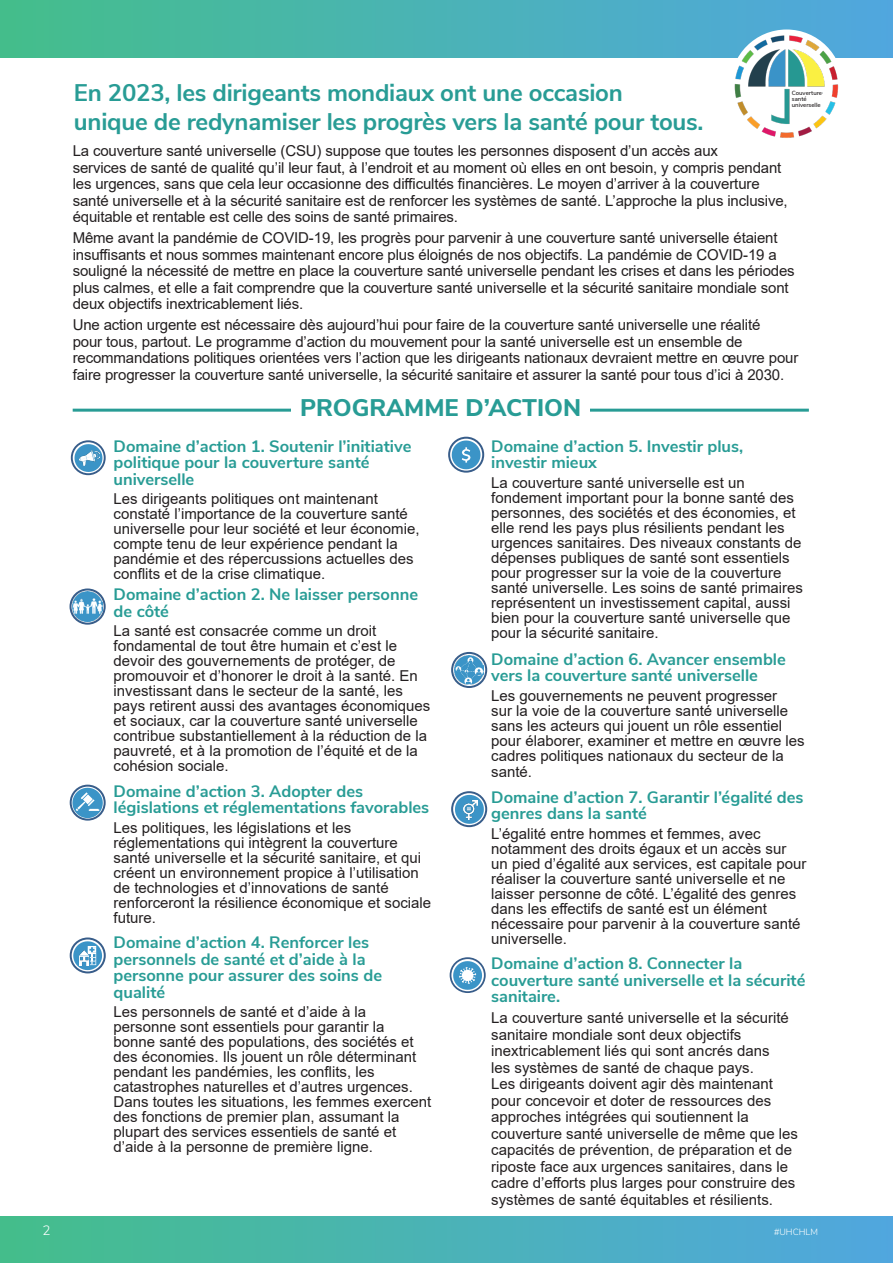
<style>
.page{position:relative;width:893px;height:1263px;background:#fff}
.page>*{position:absolute;margin:0;border:0;box-sizing:border-box;transform-origin:0 0}
.t1{font:700 24px "Nunito Sans";letter-spacing:-.01em;color:#289c95}
.t2{font:800 24px "Nunito Sans";color:#289c95}
.t3{font:700 16.5px/16.5px "Nunito Sans";color:#289c95}
.subtext_1{font:15px/15px "Arial";color:#231f20}
.t4{font:300 13.5px "Nunito Sans";color:#fff}
.t5{font:300 9px "Nunito Sans";color:#fff}
.t6{font:600 6px/6px "Nunito Sans";color:#231f20}
</style>
<div class="page">
<img style="left:0;top:0;width:893px;height:57px">
<img style="left:0;top:1216px;width:893px;height:47px">
<img style="left:727px;top:20px;width:124px;height:118px">
<div style="left:790px;top:89px;width:32px;height:20px;background:#fff"></div>
<svg style="left:452px;top:792px;width:34px;height:34px"></svg>
<div style="left:451px;top:791px;width:36px;height:36px;border:2px solid #385d8a;border-radius:50%"></div>
<svg style="left:455px;top:795px;width:29px;height:29px"></svg>
<img style="left:464px;top:800px;width:13px;height:19px">
<svg style="left:450px;top:958px;width:35px;height:34px"></svg>
<div style="left:450px;top:957px;width:36px;height:36px;border:2px solid #385d8a;border-radius:50%"></div>
<svg style="left:453px;top:961px;width:29px;height:29px"></svg>
<hr style="left:73px;top:409px;width:736px;height:3px;background:#289c95">
<div style="left:291px;top:393px;width:299px;height:30px;background:#fff"></div>
<svg style="left:72px;top:441px;width:33px;height:33px"></svg>
<div style="left:71px;top:440px;width:35px;height:35px;border:2px solid #385d8a;border-radius:50%"></div>
<svg style="left:75px;top:444px;width:27px;height:28px"></svg>
<img style="left:80px;top:450px;width:19px;height:15px">
<svg style="left:71px;top:589px;width:34px;height:35px"></svg>
<div style="left:70px;top:588px;width:36px;height:37px;border:2px solid #385d8a;border-radius:50%"></div>
<img style="left:72px;top:592px;width:30px;height:29px">
<div style="left:70px;top:785px;width:36px;height:36px;border:2px solid #385d8a;border-radius:50%"></div>
<svg style="left:72px;top:788px;width:31px;height:30px"></svg>
<svg style="left:452px;top:653px;width:34px;height:34px"></svg>
<div style="left:451px;top:652px;width:36px;height:36px;border:2px solid #385d8a;border-radius:50%"></div>
<img style="left:455px;top:656px;width:28px;height:28px">
<svg style="left:449px;top:438px;width:34px;height:34px"></svg>
<div style="left:448px;top:437px;width:36px;height:36px;border:2px solid #385d8a;border-radius:50%"></div>
<svg style="left:452px;top:440px;width:28px;height:29px"></svg>
<svg style="left:71px;top:938px;width:34px;height:34px"></svg>
<div style="left:70px;top:937px;width:36px;height:36px;border:2px solid #385d8a;border-radius:50%"></div>
<svg style="left:73px;top:941px;width:29px;height:29px"></svg>
<p class="t1" style="left:74px;top:75px;width:550px">En 2023, les dirigeants mondiaux ont une occasion</p>
<p class="t1" style="left:74px;top:104px;width:631px">unique de redynamiser les progrès vers la santé pour tous.</p>
<p class="subtext_1" style="left:73px;top:143px;width:717px;line-height:16.5px">La couverture santé universelle (CSU) suppose que toutes les personnes disposent d’un accès aux<br>services de santé de qualité qu’il leur faut, à l’endroit et au moment où elles en ont besoin, y compris pendant les urgences, sans que cela leur occasionne des difficultés financières. Le moyen d’arriver à la couverture santé universelle et à la sécurité sanitaire est de renforcer les systèmes de santé. L’approche la plus inclusive, équitable et rentable est celle des soins de santé primaires.</p>
<p class="subtext_1" style="left:73px;top:230px;width:724px;line-height:16.5px">Même avant la pandémie de COVID-19, les progrès pour parvenir à une couverture santé universelle étaient insuffisants et nous sommes maintenant encore plus éloignés de nos objectifs. La pandémie de COVID-19 a souligné la nécessité de mettre en place la couverture santé universelle pendant les crises et dans les périodes plus calmes, et elle a fait comprendre que la couverture santé universelle et la sécurité sanitaire mondiale sont deux objectifs inextricablement liés.</p>
<p class="subtext_1" style="left:73px;top:317px;width:727px;line-height:16.5px">Une action urgente est nécessaire dès aujourd’hui pour faire de la couverture santé universelle une réalité<br>pour tous, partout. Le programme d’action du mouvement pour la santé universelle est un ensemble de recommandations politiques orientées vers l’action que les dirigeants nationaux devraient mettre en œuvre pour faire progresser la couverture santé universelle, la sécurité sanitaire et assurer la santé pour tous d’ici à 2030.</p>
<p class="t2" style="left:300px;top:390px;width:282px">PROGRAMME D’ACTION</p>
<p class="t6" style="left:792px;top:89px;width:32px">Couverture santé universelle</p>
<p class="t3" style="left:114px;top:437px;width:299px">Domaine d’action 1. Soutenir l’initiative politique pour la couverture santé universelle</p>
<p class="subtext_1" style="left:114px;top:491px;width:307px">Les dirigeants politiques ont maintenant constaté l’importance de la couverture santé universelle pour leur société et leur économie, compte tenu de leur expérience pendant la pandémie et des répercussions actuelles des conflits et de la crise climatique.</p>
<p class="t3" style="left:114px;top:585px;width:306px">Domaine d’action 2. Ne laisser personne de côté</p>
<p class="subtext_1" style="left:114px;top:623px;width:318px">La santé est consacrée comme un droit fondamental de tout être humain et c’est le devoir des gouvernements de protéger, de promouvoir et d’honorer le droit à la santé. En investissant dans le secteur de la santé, les pays retirent aussi des avantages économiques et sociaux, car la couverture santé universelle contribue substantiellement à la réduction de la pauvreté, et à la promotion de l’équité et de la cohésion sociale.</p>
<p class="t3" style="left:114px;top:782px;width:317px">Domaine d’action 3. Adopter des législations et réglementations favorables</p>
<p class="subtext_1" style="left:114px;top:820px;width:319px">Les politiques, les législations et les réglementations qui intègrent la couverture santé universelle et la sécurité sanitaire, et qui créent un environnement propice à l’utilisation de technologies et d’innovations de santé renforceront la résilience économique et sociale future.</p>
<p class="t3" style="left:114px;top:933px;width:270px">Domaine d’action 4. Renforcer les personnels de santé et d’aide à la personne pour assurer des soins de qualité</p>
<p class="subtext_1" style="left:114px;top:1004px;width:319px">Les personnels de santé et d’aide à la personne sont essentiels pour garantir la<br>bonne santé des populations, des sociétés et des économies. Ils jouent un rôle déterminant pendant les pandémies, les conflits, les catastrophes naturelles et d’autres urgences.<br>Dans toutes les situations, les femmes exercent des fonctions de premier plan, assumant la plupart des services essentiels de santé et d’aide à la personne de première ligne.</p>
<p class="t3" style="left:491px;top:437px;width:253px">Domaine d’action 5. Investir plus, investir mieux</p>
<p class="subtext_1" style="left:491px;top:475px;width:313px">La couverture santé universelle est un fondement important pour la bonne santé des personnes, des sociétés et des économies, et elle rend les pays plus résilients pendant les urgences sanitaires. Des niveaux constants de dépenses publiques de santé sont essentiels pour progresser sur la voie de la couverture santé universelle. Les soins de santé primaires représentent un investissement capital, aussi bien pour la couverture santé universelle que pour la sécurité sanitaire.</p>
<p class="t3" style="left:491px;top:650px;width:296px">Domaine d’action 6. Avancer ensemble vers la couverture santé universelle</p>
<p class="subtext_1" style="left:491px;top:688px;width:315px">Les gouvernements ne peuvent progresser<br>sur la voie de la couverture santé universelle sans les acteurs qui jouent un rôle essentiel pour élaborer, examiner et mettre en œuvre les cadres politiques nationaux du secteur de la</p>
<p class="subtext_1" style="left:491px;top:764px;width:42px">santé.</p>
<p class="t3" style="left:491px;top:788px;width:314px">Domaine d’action 7. Garantir l’égalité des genres dans la santé</p>
<p class="subtext_1" style="left:491px;top:826px;width:317px">L’égalité entre hommes et femmes, avec notamment des droits égaux et un accès sur un pied d’égalité aux services, est capitale pour réaliser la couverture santé universelle et ne laisser personne de côté. L’égalité des genres dans les effectifs de santé est un élément nécessaire pour parvenir à la couverture santé universelle.</p>
<p class="t3" style="left:491px;top:954px;width:316px">Domaine d’action 8. Connecter la couverture santé universelle et la sécurité sanitaire.</p>
<p class="subtext_1" style="left:491px;top:1009px;width:308px;line-height:16.5px">La couverture santé universelle et la sécurité sanitaire mondiale sont deux objectifs inextricablement liés qui sont ancrés dans<br>les systèmes de santé de chaque pays.<br>Les dirigeants doivent agir dès maintenant pour concevoir et doter de ressources des approches intégrées qui soutiennent la couverture santé universelle de même que les capacités de prévention, de préparation et de riposte face aux urgences sanitaires, dans le cadre d’efforts plus larges pour construire des systèmes de santé équitables et résilients.</p>
<p class="t4" style="left:43px;top:1220px;width:10px">2</p>
<p class="t5" style="left:774px;top:1225px;width:45px">#UHCHLM</p>
</div>
